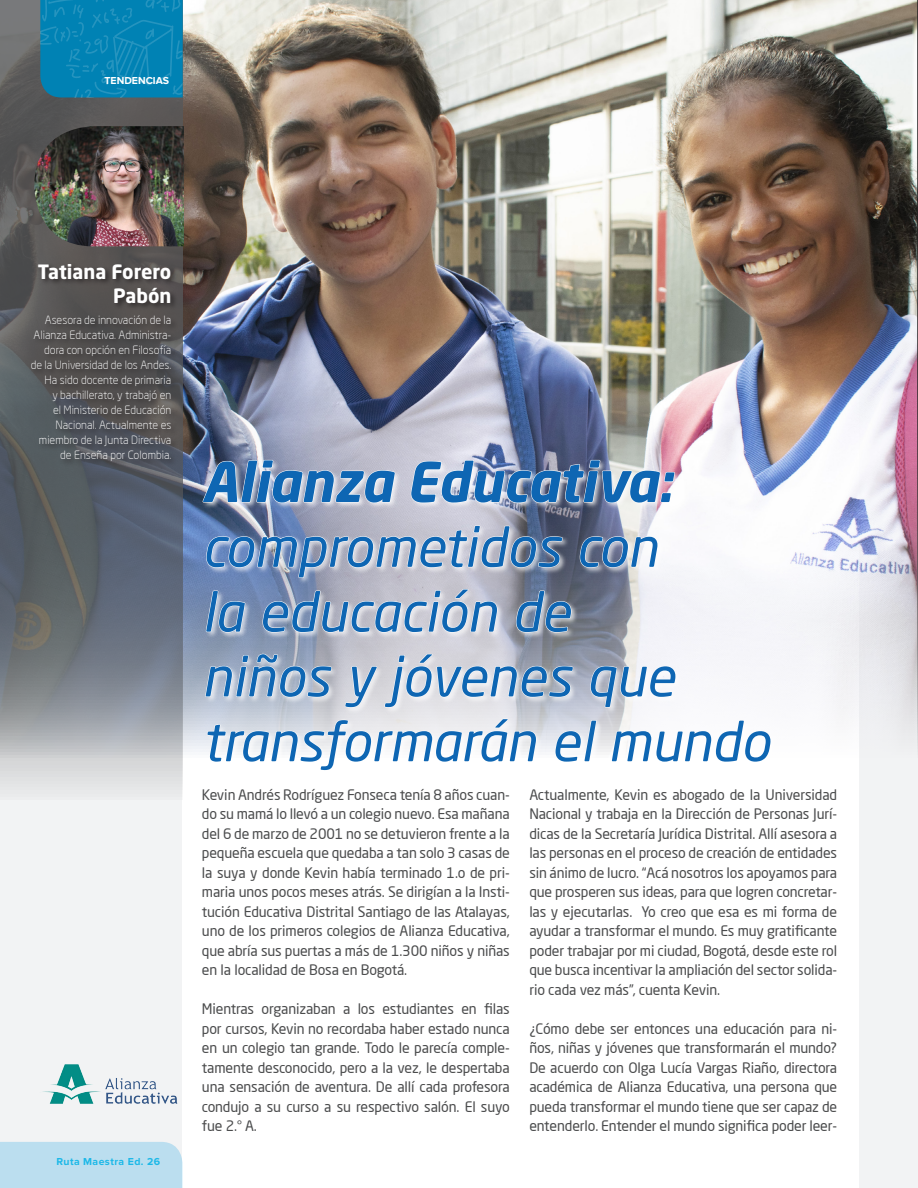
<style>
.page{position:relative;width:918px;height:1188px;background:#f2f3f4}
.page>*{position:absolute;margin:0;border:0;box-sizing:border-box;transform-origin:0 0}
.T1-A{font:italic 54px/64.8px "Neo Sans Pro";color:#0e66b3}
.Autor{font:700 19.5px/24px "Neo Sans Pro";color:#fff;text-align:right}
.Body_-_ESP{font:14.25px/19.5px "Neo Sans Pro";letter-spacing:-.01em;color:#4b4c4d;text-align:justify}
.Perfil_autor{font:300 11.25px/15px "Neo Sans Pro";color:#fff;text-align:right}
.t1{font:700 10.5px "Proxima Nova";letter-spacing:.04em;color:#1fc2f3}
.t2{font:700 10.5px "Proxima Nova";color:#fff}
.s1{font-weight:700}
</style>
<div class="page">
<div style="left:182px;top:0;width:677px;height:1188px;background:#fff"></div>
<img style="left:183px;top:0;width:735px;height:752px">
<svg style="left:0;top:0;width:183px;height:790px;background:#72767c"></svg>
<div style="left:202px;top:459px;width:576px;height:318px;background:#fff;opacity:.75"></div>
<svg style="left:202px;top:460px;width:194px;height:43px;background:#c1c4d2"></svg>
<svg style="left:411px;top:460px;width:264px;height:43px"></svg>
<svg style="left:206px;top:525px;width:357px;height:53px;background:#aeb4c6"></svg>
<svg style="left:579px;top:536px;width:79px;height:32px"></svg>
<svg style="left:206px;top:590px;width:40px;height:43px;background:#a1afc8"></svg>
<svg style="left:262px;top:589px;width:236px;height:44px;background:#c5c8d4"></svg>
<svg style="left:516px;top:590px;width:56px;height:43px;background:#9aa0ab"></svg>
<svg style="left:205px;top:654px;width:127px;height:44px;background:#bdc4d2"></svg>
<svg style="left:345px;top:666px;width:32px;height:42px"></svg>
<svg style="left:384px;top:654px;width:190px;height:54px;background:#d5d6dc"></svg>
<svg style="left:590px;top:666px;width:86px;height:42px"></svg>
<svg style="left:207px;top:718px;width:330px;height:53px"></svg>
<svg style="left:555px;top:720px;width:42px;height:42px"></svg>
<svg style="left:611px;top:720px;width:160px;height:42px"></svg>
<div style="left:30px;top:263px;width:149px;height:205px;background:#231f20;opacity:.75"></div>
<img style="left:34px;top:126px;width:150px;height:120px">
<img style="left:42px;top:1064px;width:136px;height:40px">
<div style="left:0;top:1142px;width:182px;height:46px;background:#bbdeef"></div>
<svg style="left:40px;top:0;width:143px;height:97px;background:#0684b4"></svg>
<p class="t2" style="left:105px;top:74px;width:66px">TENDENCIAS</p>
<p class="Autor" style="left:38px;top:259px;width:135px">Tatiana Forero<br>Pabón</p>
<p class="Perfil_autor" style="left:31px;top:312px;width:142px">Asesora de innovación de la<br>Alianza Educativa. Administra&shy;dora con opción en Filosofía de la Universidad de los Andes.<br>Ha sido docente de primaria<br>y bachillerato, y trabajó en<br>el Ministerio de Educación<br>Nacional. Actualmente es miembro de la Junta Directiva de Enseña por Colombia.</p>
<p class="t1" style="left:56px;top:1156px;width:105px">Ruta Maestra Ed. 26</p>
<p class="T1-A" style="left:202px;top:449px;width:570px"><span class="s1">Alianza Educativa: </span>comprometidos con<br>la educación de<br>niños y jóvenes que transformarán el mundo</p>
<p class="Body_-_ESP" style="left:202px;top:784px;width:309px">Kevin Andrés Rodríguez Fonseca tenía 8 años cuan&shy;do su mamá lo llevó a un colegio nuevo. Esa mañana del 6 de marzo de 2001 no se detuvieron frente a la pequeña escuela que quedaba a tan solo 3 casas de la suya y donde Kevin había terminado 1.o de pri&shy;maria unos pocos meses atrás. Se dirigían a la Insti&shy;tución Educativa Distrital Santiago de las Atalayas, uno de los primeros colegios de Alianza Educativa, que abría sus puertas a más de 1.300 niños y niñas en la localidad de Bosa en Bogotá.</p>
<p class="Body_-_ESP" style="left:202px;top:999px;width:309px">Mientras organizaban a los estudiantes en filas por cursos, Kevin no recordaba haber estado nunca en un colegio tan grande. Todo le parecía comple&shy;tamente desconocido, pero a la vez, le despertaba una sensación de aventura. De allí cada profesora condujo a su curso a su respectivo salón. El suyo fue 2.° A.</p>
<p class="Body_-_ESP" style="left:529px;top:784px;width:309px">Actualmente, Kevin es abogado de la Universidad Nacional y trabaja en la Dirección de Personas Jurí&shy;dicas de la Secretaría Jurídica Distrital. Allí asesora a las personas en el proceso de creación de entidades sin ánimo de lucro. “Acá nosotros los apoyamos para que prosperen sus ideas, para que logren concretar&shy;las y ejecutarlas. Yo creo que esa es mi forma de ayudar a transformar el mundo. Es muy gratificante poder trabajar por mi ciudad, Bogotá, desde este rol que busca incentivar la ampliación del sector solida&shy;rio cada vez más”, cuenta Kevin.</p>
<p class="Body_-_ESP" style="left:529px;top:1018px;width:309px">¿Cómo debe ser entonces una educación para ni&shy;ños, niñas y jóvenes que transformarán el mundo?<br>De acuerdo con Olga Lucía Vargas Riaño, directora académica de Alianza Educativa, una persona que pueda transformar el mundo tiene que ser capaz de entenderlo. Entender el mundo significa poder leer-</p>
</div>
